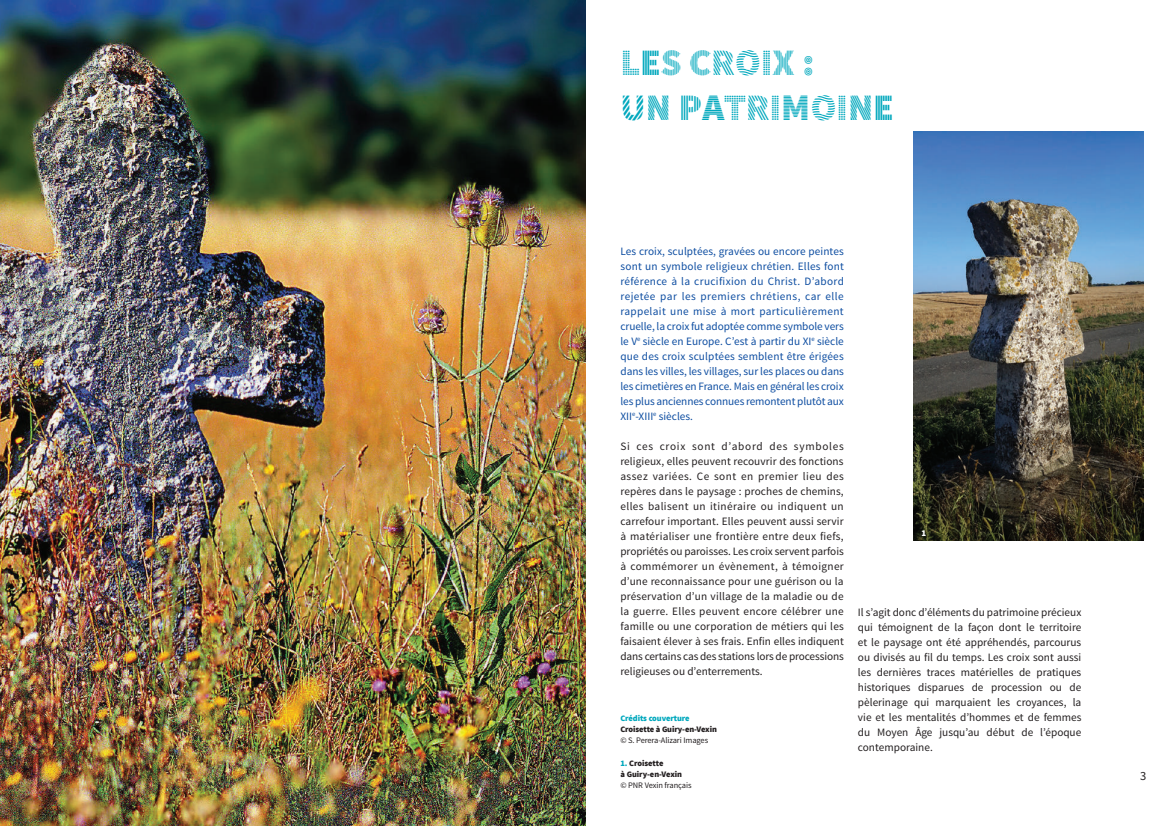
<style>
.page{position:relative;width:1170px;height:826px;background:#fff}
.page>*{position:absolute;margin:0;border:0;box-sizing:border-box;transform-origin:0 0}
.t1{font:37.5px "Source Sans Pro DISPLAY";color:#00a8bd}
.t2{font:12.5px "Source Sans Pro";color:#231f20}
.t3{font:11.25px/15px "Source Sans Pro";color:#231f20;text-align:justify}
.t4{font:11.25px/15px "Source Sans Pro";letter-spacing:-.01em;color:#0d4da1;text-align:justify}
.t5{font:900 8.75px "Source Sans Pro";color:#fff}
.t6{font:900 8.38px/11.2px "Source Sans Pro";letter-spacing:-.015em;color:#231f20}
.t7{font:8.38px "Source Sans Pro";letter-spacing:-.01em;color:#231f20}
.t8{font:900 8.38px "Source Sans Pro";color:#00a8bd}
.s1{color:#00a8bd}
</style>
<div class="page">
<img style="left:913px;top:131px;width:230px;height:409px">
<img style="left:0;top:0;width:585px;height:826px">
<h1 class="t1" style="left:620px;top:43px;width:92px">LES CROIX</h1>
<h1 class="t1" style="left:802px;top:43px;width:13px">:</h1>
<h1 class="t1" style="left:620px;top:88px;width:79px">UN PATRI</h1>
<h1 class="t1" style="left:781px;top:88px;width:51px">MOINE</h1>
<p class="t4" style="left:620px;top:244px;width:225px">Les croix, sculptées, gravées ou encore peintes sont un symbole religieux chrétien. Elles font référence à la crucifixion du Christ. D’abord rejetée par les premiers chrétiens, car elle rappelait une mise à mort particulièrement cruelle, la croix fut adoptée comme symbole vers le V<sup>e</sup> siècle en Europe. C’est à partir du XI<sup>e</sup> siècle que des croix sculptées semblent être érigées dans les villes, les villages, sur les places ou dans les cimetières en France. Mais en général les croix les plus anciennes connues remontent plutôt aux XII<sup>e</sup>-XIII<sup>e</sup> siècles.</p>
<p class="t3" style="left:620px;top:439px;width:225px">Si ces croix sont d’abord des symboles religieux, elles peuvent recouvrir des fonctions assez variées. Ce sont en premier lieu des repères dans le paysage : proches de chemins, elles balisent un itinéraire ou indiquent un carrefour important. Elles peuvent aussi servir à matérialiser une frontière entre deux fiefs, propriétés ou paroisses. Les croix servent parfois à commémorer un évènement, à témoigner d’une reconnaissance pour une guérison ou la préservation d’un village de la maladie ou de la guerre. Elles peuvent encore célébrer une famille ou une corporation de métiers qui les faisaient élever à ses frais. Enfin elles indiquent dans certains cas des stations lors de processions religieuses ou d’enterrements.</p>
<p class="t8" style="left:620px;top:712px;width:71px">Crédits couverture</p>
<p class="t6" style="left:620px;top:724px;width:98px">Croisette à Guiry-en-Vexin</p>
<p class="t7" style="left:620px;top:735px;width:89px">© S. Perera-Alizari Images</p>
<p class="t6" style="left:620px;top:757px;width:63px"><span class="s1">1.</span> Croisette<br>à Guiry-en-Vexin</p>
<p class="t7" style="left:620px;top:780px;width:73px">© PNR Vexin français</p>
<p class="t5" style="left:921px;top:527px;width:6px">1</p>
<p class="t3" style="left:857px;top:605px;width:225px">Il s’agit donc d’éléments du patrimoine précieux qui témoignent de la façon dont le territoire et le paysage ont été appréhendés, parcourus ou divisés au fil du temps. Les croix sont aussi les dernières traces matérielles de pratiques historiques disparues de procession ou de pèlerinage qui marquaient les croyances, la vie et les mentalités d’hommes et de femmes du Moyen Âge jusqu’au début de l’époque contemporaine.</p>
<p class="t2" style="left:1140px;top:768px;width:8px">3</p>
</div>
